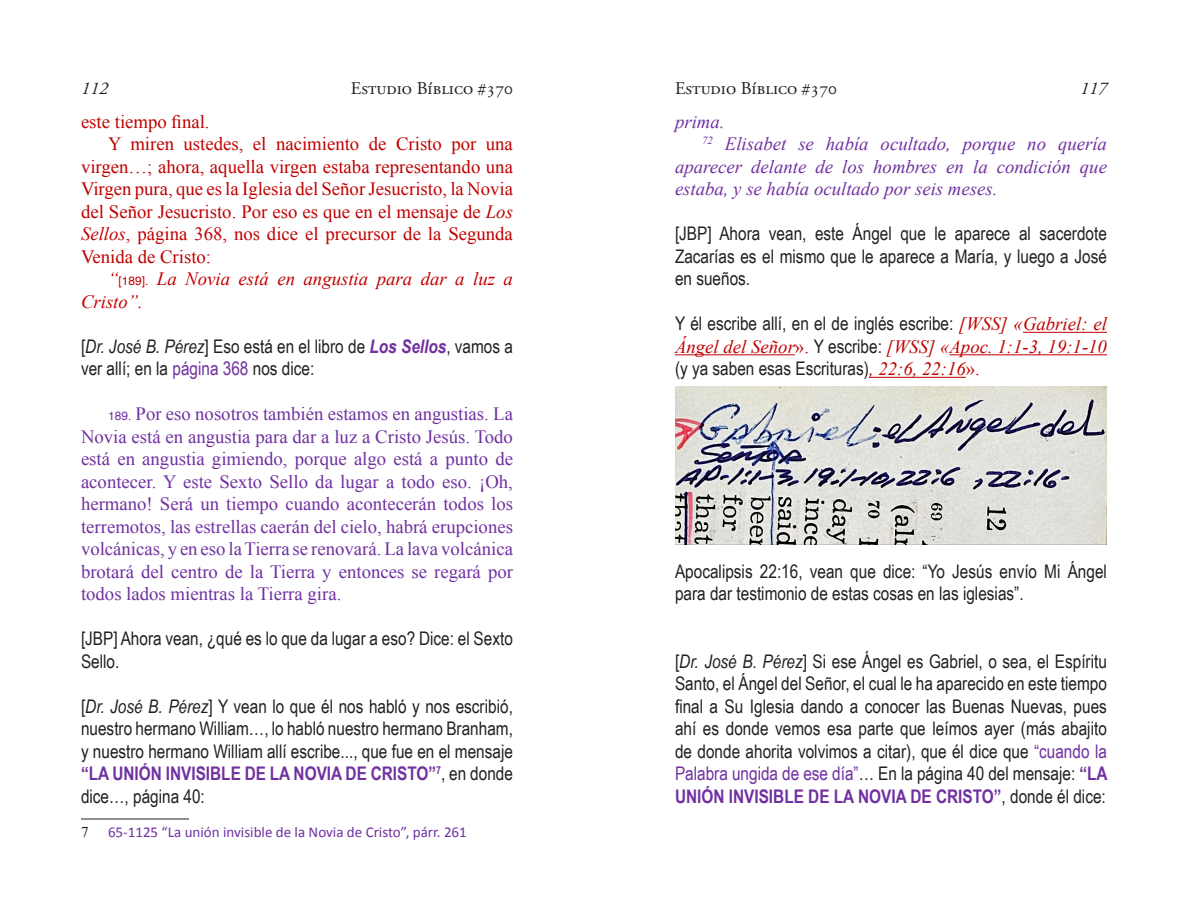
<style>
.page{position:relative;width:1188px;height:918px;background:#fff}
.page>*{position:absolute;margin:0;border:0;box-sizing:border-box;transform-origin:0 0}
.t1{font:18.75px/22.5px "Arial Narrow";color:#231f20}
.t2{font:18.75px/22.5px "Times New Roman";color:#7030a0;text-align:justify}
.t3{font:18.75px "Times New Roman";color:#c00000}
.t4{font:italic 18.75px "Times New Roman";color:#7030a0}
.t5{font:italic 18.75px "Times New Roman";color:#c00000}
.t6{font:18px "Adobe Garamond Pro";color:#231f20}
.t7{font:italic 18px "Adobe Garamond Pro";color:#231f20}
.t8{font:15px "Calibri";color:#7030a0}
.t9{font:15px "Times New Roman";color:#231f20}
.s1{font-style:italic}
.s2{font-family:"Helvetica";font-style:normal;font-size:12px}
.s3{font-weight:700;font-style:italic;color:#7030a0}
.s4{color:#7030a0}
.s5{font-family:"Helvetica";font-size:12px}
.s6{font-weight:700;color:#7030a0}
.s7{font-family:"Times New Roman";font-style:italic;color:#c00000}
.s8{font-style:normal}
.s9{font-family:"Arial Narrow";font-style:normal;color:#231f20}
.s10{font-family:"Times New Roman";color:#c00000}
</style>
<div class="page">
<hr style="left:81px;top:819px;width:108px;height:1px;background:#231f20">
<hr style="left:1023px;top:332px;width:84px;height:1px;background:#c00000">
<hr style="left:675px;top:355px;width:120px;height:1px;background:#c00000">
<hr style="left:950px;top:355px;width:157px;height:1px;background:#c00000">
<hr style="left:869px;top:377px;width:97px;height:1px;background:#c00000">
<img style="left:675px;top:386px;width:432px;height:158px">
<p class="t7" style="left:81px;top:78px;width:28px">112</p>
<p class="t6" style="left:351px;top:78px;width:164px">Estudio Bíblico #370</p>
<p class="t3" style="left:81px;top:109px;width:130px">este tiempo final.</p>
<p class="t3" style="left:108px;top:131px;width:406px">Y miren ustedes, el nacimiento de Cristo por una</p>
<p class="t3" style="left:81px;top:154px;width:434px">virgen…; ahora, aquella virgen estaba representando una</p>
<p class="t3" style="left:81px;top:176px;width:434px">Virgen pura, que es la Iglesia del Señor Jesucristo, la Novia</p>
<p class="t3" style="left:81px;top:199px;width:433px">del Señor Jesucristo. Por eso es que en el mensaje de <span class="s1">Los</span></p>
<p class="t3" style="left:81px;top:221px;width:433px"><span class="s1">Sellos</span>, página 368, nos dice el precursor de la Segunda</p>
<p class="t3" style="left:81px;top:244px;width:132px">Venida de Cristo:</p>
<p class="t5" style="left:108px;top:266px;width:406px">“<span class="s2">[189].</span> La Novia está en angustia para dar a luz a</p>
<p class="t5" style="left:81px;top:289px;width:64px">Cristo”.</p>
<p class="t1" style="left:81px;top:334px;width:433px">[<span class="s1">Dr. José B. Pérez</span>] Eso está en el libro de <span class="s3">Los Sellos</span>, vamos a ver allí; en la <span class="s4">página 368</span> nos dice:</p>
<p class="t2" style="left:81px;top:402px;width:434px;text-indent:27px"><span class="s5">189.</span> Por eso nosotros también estamos en angustias. La Novia está en angustia para dar a luz a Cristo Jesús. Todo está en angustia gimiendo, porque algo está a punto de acontecer. Y este Sexto Sello da lugar a todo eso. ¡Oh, hermano! Será un tiempo cuando acontecerán todos los terremotos, las estrellas caerán del cielo, habrá erupciones volcánicas, y en eso la Tierra se renovará. La lava volcánica brotará del centro de la Tierra y entonces se regará por todos lados mientras la Tierra gira.</p>
<p class="t1" style="left:81px;top:627px;width:433px">[JBP] Ahora vean, ¿qué es lo que da lugar a eso? Dice: el Sexto<br>Sello.</p>
<p class="t1" style="left:81px;top:694px;width:434px;text-align:justify">[<span class="s1">Dr. José B. Pérez</span>] Y vean lo que él nos habló y nos escribió, nuestro hermano William…, lo habló nuestro hermano Branham, y nuestro hermano William allí escribe..., que fue en el mensaje <span class="s6">“LA UNIÓN INVISIBLE DE LA NOVIA DE CRISTO”</span><sup>7</sup>, en donde dice…, página 40:</p>
<p class="t9" style="left:81px;top:822px;width:9px">7</p>
<p class="t8" style="left:108px;top:822px;width:360px">65-1125 “La unión invisible de la Novia de Cristo”, párr. 261</p>
<p class="t6" style="left:675px;top:78px;width:164px">Estudio Bíblico #370</p>
<p class="t7" style="left:1080px;top:78px;width:28px">117</p>
<p class="t4" style="left:675px;top:109px;width:51px">prima.</p>
<p class="t4" style="left:702px;top:131px;width:407px"><sup>72</sup> Elisabet se había ocultado, porque no quería</p>
<p class="t4" style="left:675px;top:154px;width:434px">aparecer delante de los hombres en la condición que</p>
<p class="t4" style="left:675px;top:176px;width:324px">estaba, y se había ocultado por seis meses.</p>
<p class="t1" style="left:675px;top:222px;width:433px;text-align:justify">[JBP] Ahora vean, este Ángel que le aparece al sacerdote Zacarías es el mismo que le aparece a María, y luego a José en sueños.</p>
<p class="t1" style="left:675px;top:312px;width:434px">Y él escribe allí, en el de inglés escribe: <span class="s7">[WSS] «Gabriel: el</span></p>
<p class="t5" style="left:675px;top:334px;width:434px">Ángel del Señor<span class="s8">».</span> <span class="s9">Y escribe:</span> [WSS] «Apoc. 1:1-3, 19:1-10</p>
<p class="t1" style="left:675px;top:357px;width:306px">(y ya saben esas Escrituras)<span class="s7">, 22:6, 22:16</span><span class="s10">».</span></p>
<p class="t1" style="left:675px;top:559px;width:433px">Apocalipsis 22:16, vean que dice: “Yo Jesús envío Mi Ángel para dar testimonio de estas cosas en las iglesias”.</p>
<p class="t1" style="left:675px;top:649px;width:434px;text-align:justify">[<span class="s1">Dr. José B. Pérez</span>] Si ese Ángel es Gabriel, o sea, el Espíritu Santo, el Ángel del Señor, el cual le ha aparecido en este tiempo final a Su Iglesia dando a conocer las Buenas Nuevas, pues ahí es donde vemos esa parte que leímos ayer (más abajito de donde ahorita volvimos a citar), que él dice que <span class="s4">“cuando la Palabra ungida de ese día”</span>… En la página 40 del mensaje: <span class="s6">“LA UNIÓN INVISIBLE DE LA NOVIA DE CRISTO”</span>, donde él dice:</p>
</div>
